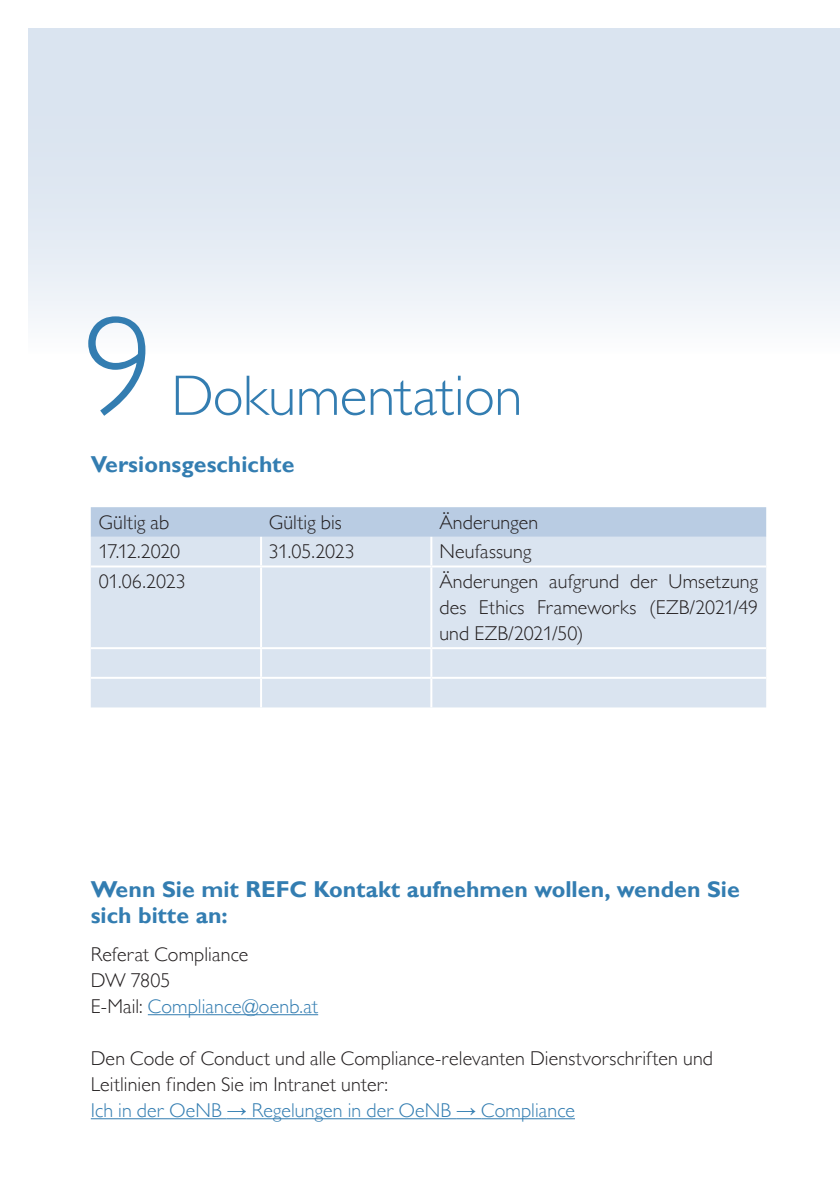
<style>
.page{position:relative;width:840px;height:1191px;background:#fff}
.page>*{position:absolute;margin:0;border:0;box-sizing:border-box;transform-origin:0 0}
.t1{font:300 142px "Gill Sans MT Pro";color:#337db1}
.t2{font:300 57.4px "Gill Sans MT Pro";letter-spacing:-.005em;color:#337db1}
.t3{font:700 23px/26px "Gill Sans MT Pro";color:#337db1}
.t4{font:300 20px/26px "Gill Sans MT Pro";letter-spacing:.005em;color:#231f20}
.s1{color:#337db1}
.s2{font-family:"Times New Roman";font-weight:400;color:#337db1}
</style>
<div class="page">
<div style="left:28px;top:28px;width:811px;height:326px;background:linear-gradient(to bottom,#d3dfed,#f3f6fa)"></div>
<hr style="left:148px;top:1014px;width:170px;height:1px;background:#337db1">
<hr style="left:91px;top:1118px;width:135px;height:1px;background:#337db1">
<svg style="left:226px;top:1118px;width:20px;height:1px"></svg>
<hr style="left:246px;top:1118px;width:210px;height:1px;background:#337db1">
<svg style="left:456px;top:1118px;width:25px;height:1px"></svg>
<hr style="left:481px;top:1118px;width:93px;height:1px;background:#337db1">
<div style="left:91px;top:507px;width:674px;height:30px;background:#b9cce3"></div>
<div style="left:91px;top:537px;width:674px;height:170px;background:#dae4f0"></div>
<hr style="left:260px;top:537px;width:2px;height:28px;background:#fff">
<hr style="left:430px;top:537px;width:2px;height:28px;background:#fff">
<hr style="left:91px;top:565px;width:170px;height:2px;background:#fff">
<hr style="left:261px;top:565px;width:170px;height:2px;background:#fff">
<hr style="left:260px;top:567px;width:2px;height:80px;background:#fff">
<hr style="left:431px;top:565px;width:334px;height:2px;background:#fff">
<hr style="left:430px;top:567px;width:2px;height:80px;background:#fff">
<hr style="left:91px;top:647px;width:170px;height:2px;background:#fff">
<hr style="left:261px;top:647px;width:170px;height:2px;background:#fff">
<hr style="left:260px;top:649px;width:2px;height:28px;background:#fff">
<hr style="left:431px;top:647px;width:334px;height:2px;background:#fff">
<hr style="left:430px;top:649px;width:2px;height:28px;background:#fff">
<hr style="left:91px;top:677px;width:170px;height:2px;background:#fff">
<hr style="left:261px;top:677px;width:170px;height:2px;background:#fff">
<hr style="left:260px;top:679px;width:2px;height:28px;background:#fff">
<hr style="left:431px;top:677px;width:334px;height:2px;background:#fff">
<hr style="left:430px;top:679px;width:2px;height:28px;background:#fff">
<h1 class="t1" style="left:84px;top:281px;width:73px">9</h1>
<h2 class="t2" style="left:171px;top:361px;width:352px">Dokumentation</h2>
<p class="t3" style="left:91px;top:451px;width:205px">Versionsgeschichte</p>
<p class="t4" style="left:99px;top:509px;width:72px">Gültig ab</p>
<p class="t4" style="left:269px;top:509px;width:74px">Gültig bis</p>
<p class="t4" style="left:439px;top:509px;width:100px">Änderungen</p>
<p class="t4" style="left:99px;top:538px;width:83px">17.12.2020</p>
<p class="t4" style="left:269px;top:538px;width:88px">31.05.2023</p>
<p class="t4" style="left:439px;top:538px;width:93px">Neufassung</p>
<p class="t4" style="left:99px;top:568px;width:89px">01.06.2023</p>
<p class="t4" style="left:439px;top:568px;width:320px;text-align:justify">Änderungen aufgrund der Umsetzung des Ethics Frameworks (EZB/2021/49 und EZB/2021/50)</p>
<p class="t3" style="left:91px;top:875px;width:650px">Wenn Sie mit REFC Kontakt aufnehmen wollen, wenden Sie sich bitte an:</p>
<p class="t4" style="left:91px;top:941px;width:229px">Referat Compliance<br>DW 7805<br>E-Mail: <span class="s1">Compliance@oenb.at</span></p>
<p class="t4" style="left:91px;top:1045px;width:623px">Den Code of Conduct und alle Compliance-relevanten Dienstvorschriften und<br>Leitlinien finden Sie im Intranet unter:<br><span class="s1">Ich in der OeNB</span> <span class="s2">→</span> <span class="s1">Regelungen in der OeNB</span> <span class="s2">→</span> <span class="s1">Compliance</span></p>
</div>
